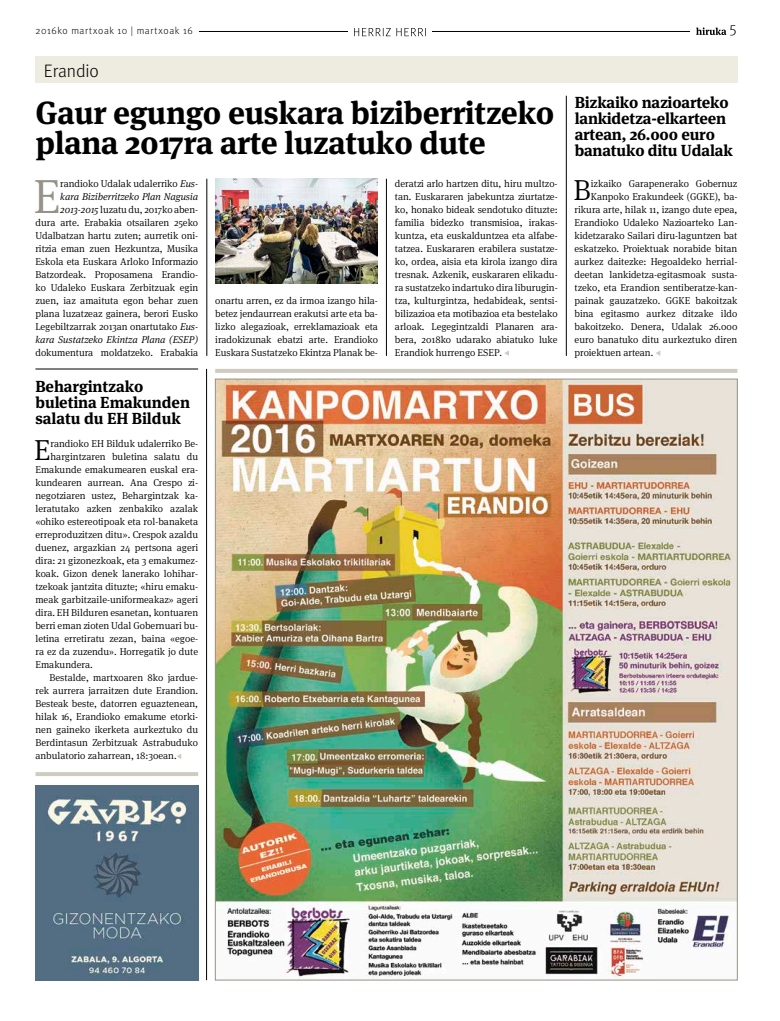
<style>
.page{position:relative;width:780px;height:1021px;background:#fff}
.page>*{position:absolute;margin:0;border:0;box-sizing:border-box;transform-origin:0 0}
.t1{font:300 48.1px "Hiruka Serif";color:#979287}
.t2{font:700 32px/30px "Hiruka Serif";letter-spacing:-.01em;color:#000}
.t3{font:300 29px "Hiruka Serif";color:#000}
.t4{font:300 18px "Hiruka";letter-spacing:-.01em;color:#000}
.t5{font:700 16px/16px "Hiruka Serif";letter-spacing:-.01em;color:#000}
.t6{font:300 15px "Hiruka";color:#000}
.t7{font:300 10px/13px "Hiruka Serif";color:#000;text-align:justify}
.t8{font:300 10px "Hiruka";letter-spacing:.055em;color:#000}
.s1{font-style:italic}
</style>
<div class="page">
<hr style="left:43px;top:31px;width:694px;height:1px;background:#000">
<div style="left:348px;top:23px;width:83px;height:18px;background:#fff"></div>
<svg style="left:354px;top:28px;width:72px;height:8px"></svg>
<div style="left:690px;top:22px;width:47px;height:14px;background:#fff"></div>
<svg style="left:696px;top:27px;width:30px;height:8px"></svg>
<div style="left:35px;top:25px;width:164px;height:11px;background:#fff"></div>
<hr style="left:215px;top:369px;width:522px;height:4px;background:#cecbc0">
<hr style="left:35px;top:772px;width:163px;height:4px;background:#cecbc0">
<img style="left:35px;top:785px;width:163px;height:195px">
<div style="left:35px;top:57px;width:702px;height:26px;background:#eeece1"></div>
<hr style="left:35px;top:369px;width:163px;height:1px;background:#000">
<hr style="left:206px;top:369px;width:1px;height:611px;background:#000">
<svg style="left:177px;top:754px;width:4px;height:5px"></svg>
<svg style="left:504px;top:350px;width:5px;height:6px"></svg>
<hr style="left:386px;top:179px;width:1px;height:177px;background:#000">
<hr style="left:207px;top:179px;width:1px;height:177px;background:#000">
<hr style="left:566px;top:96px;width:1px;height:260px;background:#000">
<img style="left:215px;top:179px;width:163px;height:104px">
<svg style="left:656px;top:351px;width:4px;height:5px"></svg>
<img style="left:217px;top:381px;width:518px;height:597px">
<p class="t8" style="left:35px;top:25px;width:159px">2016ko martxoak 10 | martxoak 16</p>
<h3 class="t6" style="left:728px;top:21px;width:10px">5</h3>
<h3 class="t4" style="left:44px;top:60px;width:56px">Erandio</h3>
<h2 class="t2" style="left:35px;top:95px;width:520px">Gaur egungo euskara biziberritzeko plana 2017ra arte luzatuko dute</h2>
<p class="t7" style="left:35px;top:176px;width:164px;text-align:right">randioko Udalak udalerriko <span class="s1">Eus-<br>kara Biziberritzeko Plan Nagusia 2013-2015</span> luzatu du, 2017ko aben-<br>dura arte. Erabakia otsailaren 25eko Udalbatzan hartu zuten; aurretik oni&shy;ritzia eman zuen Hezkuntza, Musika Eskola eta Euskara Arloko Informazio Batzordeak. Proposamena Erandio&shy;ko Udaleko Euskara Zerbitzuak egin zuen, iaz amaituta egon behar zuen plana luzatzeaz gainera, berori Eusko Legebiltzarrak 2013an onartutako <span class="s1">Eus&shy;kara Sustatzeko Ekintza Plana (ESEP)</span></p>
<p class="t7" style="left:35px;top:345px;width:164px">dokumentura moldatzeko. Erabakia</p>
<h1 class="t1" style="left:34px;top:162px;width:28px">E</h1>
<h3 class="t5" style="left:35px;top:377px;width:156px">Behargintzako buletina Emakunden salatu du EH Bilduk</h3>
<h3 class="t3" style="left:34px;top:429px;width:18px">E</h3>
<p class="t7" style="left:50px;top:436px;width:149px">randioko EH Bilduk udalerriko Be-</p>
<p class="t7" style="left:50px;top:449px;width:149px">hargintzaren buletina salatu du</p>
<p class="t7" style="left:35px;top:462px;width:164px">Emakunde emakumearen euskal era-</p>
<p class="t7" style="left:35px;top:475px;width:164px">kundearen aurrean. Ana Crespo zi-</p>
<p class="t7" style="left:35px;top:488px;width:164px">negotziaren ustez, Behargintzak ka-</p>
<p class="t7" style="left:35px;top:501px;width:164px">leratutako azken zenbakiko azalak</p>
<p class="t7" style="left:35px;top:514px;width:164px">«ohiko estereotipoak eta rol-banaketa</p>
<p class="t7" style="left:35px;top:527px;width:164px">erreproduzitzen ditu». Crespok azaldu</p>
<p class="t7" style="left:35px;top:540px;width:164px">duenez, argazkian 24 pertsona ageri</p>
<p class="t7" style="left:35px;top:553px;width:164px">dira: 21 gizonezkoak, eta 3 emakumez-</p>
<p class="t7" style="left:35px;top:566px;width:164px">koak. Gizon denek lanerako lohihar-</p>
<p class="t7" style="left:35px;top:579px;width:164px">tzekoak jantzita dituzte; «hiru emaku-</p>
<p class="t7" style="left:35px;top:592px;width:164px">meak garbitzaile-uniformeakaz» ageri</p>
<p class="t7" style="left:35px;top:605px;width:164px">dira. EH Bilduren esanetan, kontuaren</p>
<p class="t7" style="left:35px;top:618px;width:164px">berri eman zioten Udal Gobernuari bu-</p>
<p class="t7" style="left:35px;top:631px;width:164px">letina erretiratu zezan, baina «egoe-</p>
<p class="t7" style="left:35px;top:644px;width:164px">ra ez da zuzendu». Horregatik jo dute</p>
<p class="t7" style="left:35px;top:657px;width:59px">Emakundera.</p>
<p class="t7" style="left:50px;top:670px;width:150px">Bestalde, martxoaren 8ko jardue-</p>
<p class="t7" style="left:35px;top:683px;width:164px">rek aurrera jarraitzen dute Erandion.</p>
<p class="t7" style="left:35px;top:696px;width:164px">Besteak beste, datorren eguaztenean,</p>
<p class="t7" style="left:35px;top:709px;width:164px">hilak 16, Erandioko emakume etorki-</p>
<p class="t7" style="left:35px;top:722px;width:164px">nen gaineko ikerketa aurkeztuko du</p>
<p class="t7" style="left:35px;top:735px;width:164px">Berdintasun Zerbitzuak Astrabuduko</p>
<p class="t7" style="left:35px;top:748px;width:143px">anbulatorio zaharrean, 18:30ean.</p>
<p class="t7" style="left:215px;top:293px;width:164px">onartu arren, ez da irmoa izango hila&shy;betez jendaurrean erakutsi arte eta ba&shy;lizko alegazioak, erreklamazioak eta iradokizunak ebatzi arte. Erandioko Euskara Sustatzeko Ekintza Planak be-</p>
<p class="t7" style="left:395px;top:176px;width:164px">deratzi arlo hartzen ditu, hiru multzo&shy;tan. Euskararen jabekuntza ziurtatze&shy;ko, honako bideak sendotuko dituzte: familia bidezko transmisioa, irakas&shy;kuntza, eta euskalduntzea eta alfabe&shy;tatzea. Euskararen erabilera sustatze&shy;ko, ordea, aisia eta kirola izango dira tresnak. Azkenik, euskararen elikadu&shy;ra sustatzeko indartuko dira liburugin&shy;tza, kulturgintza, hedabideak, sentsi&shy;bilizazioa eta motibazioa eta bestelako arloak. Legegintzaldi Planaren ara&shy;bera, 2018ko udarako abiatuko luke Erandiok hurrengo ESEP.</p>
<h3 class="t5" style="left:574px;top:93px;width:159px">Bizkaiko nazioarteko lankidetza-elkarteen artean, 26.000 euro banatuko ditu Udalak</h3>
<h3 class="t3" style="left:573px;top:169px;width:19px">B</h3>
<p class="t7" style="left:591px;top:176px;width:148px">izkaiko Garapenerako Gobernuz</p>
<p class="t7" style="left:591px;top:189px;width:148px">Kanpoko Erakundeek (GGKE), ba-</p>
<p class="t7" style="left:574px;top:202px;width:164px">rikura arte, hilak 11, izango dute epea,</p>
<p class="t7" style="left:574px;top:215px;width:164px">Erandioko Udaleko Nazioarteko Lan-</p>
<p class="t7" style="left:574px;top:228px;width:164px">kidetzarako Sailari diru-laguntzen bat</p>
<p class="t7" style="left:574px;top:241px;width:164px">eskatzeko. Proiektuak norabide bitan</p>
<p class="t7" style="left:574px;top:254px;width:164px">aurkez daitezke: Hegoaldeko herrial-</p>
<p class="t7" style="left:574px;top:267px;width:164px">deetan lankidetza-egitasmoak susta-</p>
<p class="t7" style="left:574px;top:280px;width:164px">tzeko, eta Erandion sentiberatze-kan-</p>
<p class="t7" style="left:574px;top:293px;width:164px">painak gauzatzeko. GGKE bakoitzak</p>
<p class="t7" style="left:574px;top:306px;width:164px">bina egitasmo aurkez ditzake ildo</p>
<p class="t7" style="left:574px;top:319px;width:164px">bakoitzeko. Denera, Udalak 26.000</p>
<p class="t7" style="left:574px;top:332px;width:164px">euro banatuko ditu aurkeztuko diren</p>
<p class="t7" style="left:574px;top:345px;width:80px">proiektuen artean.</p>
</div>
